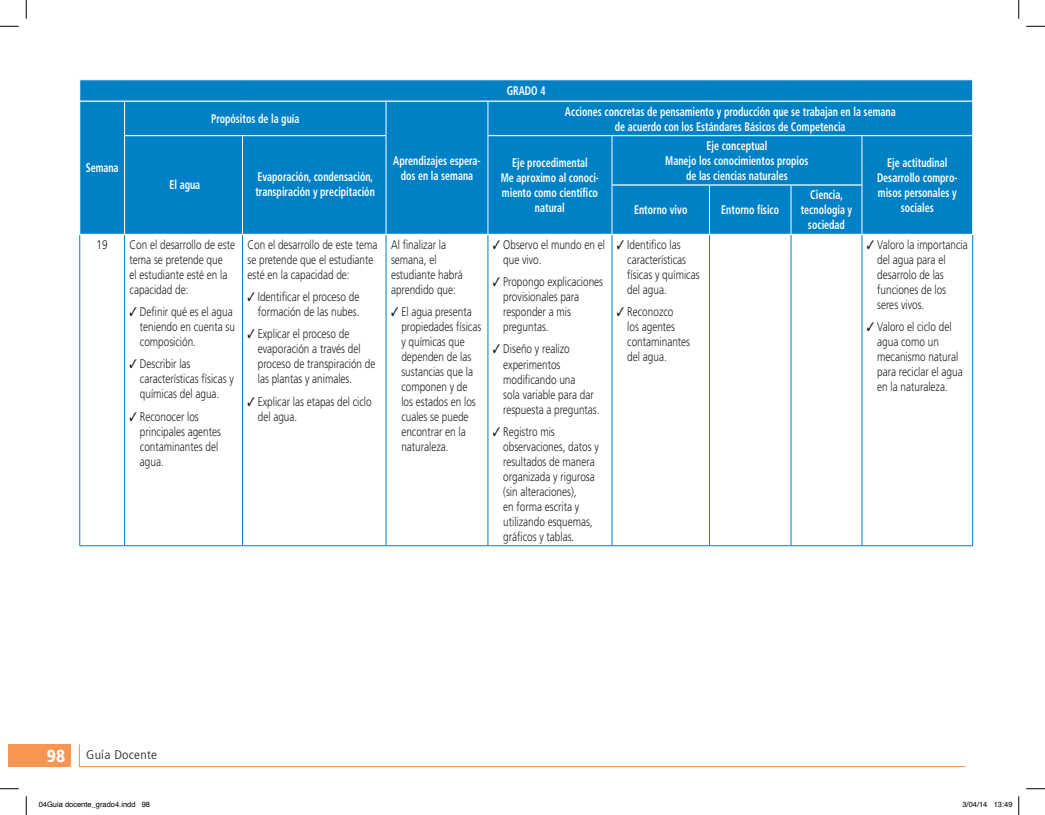
<style>
.page{position:relative;width:1045px;height:815px;background:#fff}
.page>*{position:absolute;margin:0;border:0;box-sizing:border-box;transform-origin:0 0}
.t1{font:300 12.5px/15px "Frutiger LT Std";color:#231f20;scale:.8 1}
.t2{font:700 condensed 12.5px/15px "Frutiger LT Std";color:#fff;text-align:center;scale:.8 1}
.t3{font:300 condensed 12.5px "Frutiger LT Std";letter-spacing:.02em;color:#231f20;scale:1.1 1}
.t4{font:7.5px "Helvetica";color:#000}
.s1{font-weight:900;font-size:17.5px;color:#fff}
</style>
<div class="page">
<div style="left:9px;top:743px;width:62px;height:23px;background:#f79551"></div>
<svg style="left:79px;top:744px;width:887px;height:23px"></svg>
<div style="left:80px;top:80px;width:892px;height:154px;background:#0080c5"></div>
<svg style="left:79px;top:80px;width:1px;height:21px"></svg>
<svg style="left:972px;top:80px;width:1px;height:21px"></svg>
<hr style="left:80px;top:100px;width:45px;height:2px;background:#fff">
<hr style="left:125px;top:100px;width:117px;height:2px;background:#fff">
<hr style="left:242px;top:100px;width:144px;height:2px;background:#fff">
<hr style="left:124px;top:102px;width:1px;height:33px;background:#fff">
<hr style="left:386px;top:100px;width:102px;height:2px;background:#fff">
<hr style="left:386px;top:102px;width:1px;height:33px;background:#fff">
<hr style="left:488px;top:100px;width:124px;height:2px;background:#fff">
<hr style="left:612px;top:100px;width:97px;height:2px;background:#fff">
<hr style="left:709px;top:100px;width:82px;height:2px;background:#fff">
<hr style="left:791px;top:100px;width:71px;height:2px;background:#fff">
<hr style="left:862px;top:100px;width:110px;height:2px;background:#fff">
<hr style="left:487px;top:102px;width:1px;height:33px;background:#fff">
<hr style="left:125px;top:135px;width:117px;height:1px;background:#fff">
<hr style="left:242px;top:135px;width:144px;height:1px;background:#fff">
<hr style="left:124px;top:135px;width:1px;height:50px;background:#fff">
<hr style="left:242px;top:136px;width:1px;height:49px;background:#fff">
<hr style="left:386px;top:135px;width:1px;height:50px;background:#fff">
<hr style="left:124px;top:185px;width:1px;height:49px;background:#fff">
<hr style="left:242px;top:185px;width:1px;height:49px;background:#fff">
<hr style="left:386px;top:185px;width:1px;height:49px;background:#fff">
<hr style="left:488px;top:135px;width:124px;height:1px;background:#fff">
<hr style="left:487px;top:135px;width:1px;height:50px;background:#fff">
<hr style="left:487px;top:185px;width:1px;height:49px;background:#fff">
<hr style="left:612px;top:135px;width:97px;height:1px;background:#fff">
<hr style="left:709px;top:135px;width:82px;height:1px;background:#fff">
<hr style="left:791px;top:135px;width:71px;height:1px;background:#fff">
<hr style="left:611px;top:136px;width:1px;height:49px;background:#fff">
<hr style="left:862px;top:135px;width:110px;height:1px;background:#fff">
<hr style="left:861px;top:136px;width:1px;height:49px;background:#fff">
<hr style="left:612px;top:184px;width:97px;height:1px;background:#fff">
<hr style="left:709px;top:184px;width:82px;height:1px;background:#fff">
<hr style="left:791px;top:184px;width:70px;height:1px;background:#fff">
<hr style="left:611px;top:185px;width:1px;height:49px;background:#fff">
<hr style="left:709px;top:185px;width:1px;height:49px;background:#fff">
<hr style="left:790px;top:185px;width:1px;height:49px;background:#fff">
<hr style="left:861px;top:185px;width:1px;height:49px;background:#fff">
<hr style="left:79px;top:235px;width:1px;height:310px;background:#0080c5">
<hr style="left:124px;top:235px;width:1px;height:310px;background:#0080c5">
<hr style="left:242px;top:235px;width:1px;height:310px;background:#0080c5">
<hr style="left:386px;top:235px;width:1px;height:310px;background:#0080c5">
<hr style="left:487px;top:235px;width:1px;height:310px;background:#0080c5">
<hr style="left:611px;top:235px;width:1px;height:310px;background:#0080c5">
<hr style="left:709px;top:235px;width:1px;height:310px;background:#0080c5">
<hr style="left:790px;top:235px;width:1px;height:310px;background:#0080c5">
<hr style="left:861px;top:235px;width:1px;height:310px;background:#0080c5">
<hr style="left:972px;top:235px;width:1px;height:310px;background:#0080c5">
<hr style="left:79px;top:545px;width:46px;height:1px;background:#0080c5">
<hr style="left:125px;top:545px;width:117px;height:1px;background:#0080c5">
<hr style="left:242px;top:545px;width:144px;height:1px;background:#0080c5">
<hr style="left:386px;top:545px;width:102px;height:1px;background:#0080c5">
<hr style="left:488px;top:545px;width:124px;height:1px;background:#0080c5">
<hr style="left:612px;top:545px;width:97px;height:1px;background:#0080c5">
<hr style="left:709px;top:545px;width:82px;height:1px;background:#0080c5">
<hr style="left:791px;top:545px;width:71px;height:1px;background:#0080c5">
<hr style="left:862px;top:545px;width:111px;height:1px;background:#0080c5">
<svg style="left:0;top:25px;width:19px;height:2px"></svg>
<svg style="left:1026px;top:25px;width:19px;height:2px"></svg>
<svg style="left:0;top:788px;width:19px;height:1px"></svg>
<svg style="left:1026px;top:788px;width:19px;height:1px"></svg>
<svg style="left:25px;top:0;width:2px;height:19px"></svg>
<svg style="left:25px;top:796px;width:2px;height:18px"></svg>
<svg style="left:1018px;top:0;width:1px;height:19px"></svg>
<svg style="left:1018px;top:796px;width:1px;height:18px"></svg>
<p class="t2" style="left:86px;top:161px;width:43px">Semana</p>
<p class="t2" style="left:211px;top:111px;width:112px">Propósitos de la guía</p>
<p class="t2" style="left:169px;top:177px;width:40px">El agua</p>
<p class="t2" style="left:255px;top:169px;width:151px;text-align:left">Evaporación, condensación, transpiración y precipitación</p>
<p class="t1" style="left:97px;top:237px;width:15px">19</p>
<p class="t1" style="left:130px;top:237px;width:133px">Con el desarrollo de este tema se pretende que<br>el estudiante esté en la capacidad de:</p>
<p class="t1" style="left:140px;top:304px;width:120px;text-indent:-10px">✓ Definir qué es el agua teniendo en cuenta su composición.</p>
<p class="t1" style="left:140px;top:356px;width:119px;text-indent:-10px">✓ Describir las características físicas y químicas del agua.</p>
<p class="t1" style="left:140px;top:409px;width:103px;text-indent:-10px">✓ Reconocer los principales agentes contaminantes del agua.</p>
<p class="t1" style="left:247px;top:237px;width:164px">Con el desarrollo de este tema se pretende que el estudiante esté en la capacidad de:</p>
<p class="t1" style="left:247px;top:289px;width:142px;text-align:right">✓ Identificar el proceso de formación de las nubes.</p>
<p class="t1" style="left:258px;top:326px;width:149px;text-indent:-10px">✓ Explicar el proceso de evaporación a través del proceso de transpiración de las plantas y animales.</p>
<p class="t1" style="left:258px;top:394px;width:144px;text-indent:-10px">✓ Explicar las etapas del ciclo del agua.</p>
<p class="t2" style="left:393px;top:153px;width:111px">Aprendizajes espera&shy;dos en la semana</p>
<p class="t1" style="left:391px;top:237px;width:91px">Al finalizar la semana, el estudiante habrá aprendido que:</p>
<p class="t1" style="left:401px;top:304px;width:101px;text-indent:-10px">✓ El agua presenta propiedades físicas y químicas que dependen de las sustancias que la componen y de los estados en los cuales se puede encontrar en la naturaleza.</p>
<p class="t2" style="left:507px;top:83px;width:50px">GRADO 4</p>
<p class="t2" style="left:565px;top:104px;width:415px">Acciones concretas de pensamiento y producción que se trabajan en la semana de acuerdo con los Estándares Básicos de Competencia</p>
<p class="t2" style="left:501px;top:155px;width:124px">Eje procedimental<br>Me aproximo al conoci&shy;miento como científico natural</p>
<p class="t2" style="left:665px;top:138px;width:181px">Eje conceptual<br>Manejo los conocimientos propios de las ciencias naturales</p>
<p class="t2" style="left:877px;top:155px;width:102px">Eje actitudinal<br>Desarrollo compro&shy;misos personales y</p>
<p class="t2" style="left:800px;top:187px;width:66px">Ciencia, tecnología y sociedad</p>
<p class="t2" style="left:634px;top:202px;width:68px">Entorno vivo</p>
<p class="t2" style="left:721px;top:202px;width:74px">Entorno físico</p>
<p class="t2" style="left:900px;top:200px;width:43px">sociales</p>
<p class="t1" style="left:503px;top:237px;width:129px;text-indent:-10px">✓ Observo el mundo en el que vivo.</p>
<p class="t1" style="left:503px;top:274px;width:126px;text-indent:-10px">✓ Propongo explicaciones provisionales para responder a mis preguntas.</p>
<p class="t1" style="left:503px;top:342px;width:122px;text-indent:-10px">✓ Diseño y realizo experimentos modificando una<br>sola variable para dar respuesta a preguntas.</p>
<p class="t1" style="left:503px;top:424px;width:121px;text-indent:-10px">✓ Registro mis observaciones, datos y resultados de manera organizada y rigurosa (sin alteraciones),<br>en forma escrita y utilizando esquemas, gráficos y tablas.</p>
<p class="t1" style="left:627px;top:237px;width:92px;text-indent:-10px">✓ Identifico las características físicas y químicas del agua.</p>
<p class="t1" style="left:627px;top:304px;width:80px;text-indent:-10px">✓ Reconozco<br>los agentes contaminantes del agua.</p>
<p class="t1" style="left:877px;top:237px;width:114px;text-indent:-10px">✓ Valoro la importancia del agua para el desarrolo de las funciones de los seres vivos.</p>
<p class="t1" style="left:877px;top:319px;width:108px;text-indent:-10px">✓ Valoro el ciclo del agua como un mecanismo natural para reciclar el agua en la naturaleza.</p>
<p class="t3" style="left:47px;top:747px;width:102px"><span class="s1">98</span> Guía Docente</p>
<p class="t4" style="left:39px;top:798px;width:113px">04Guia docente_grado4.indd 98</p>
<p class="t4" style="left:962px;top:798px;width:52px">3/04/14 13:49</p>
</div>
